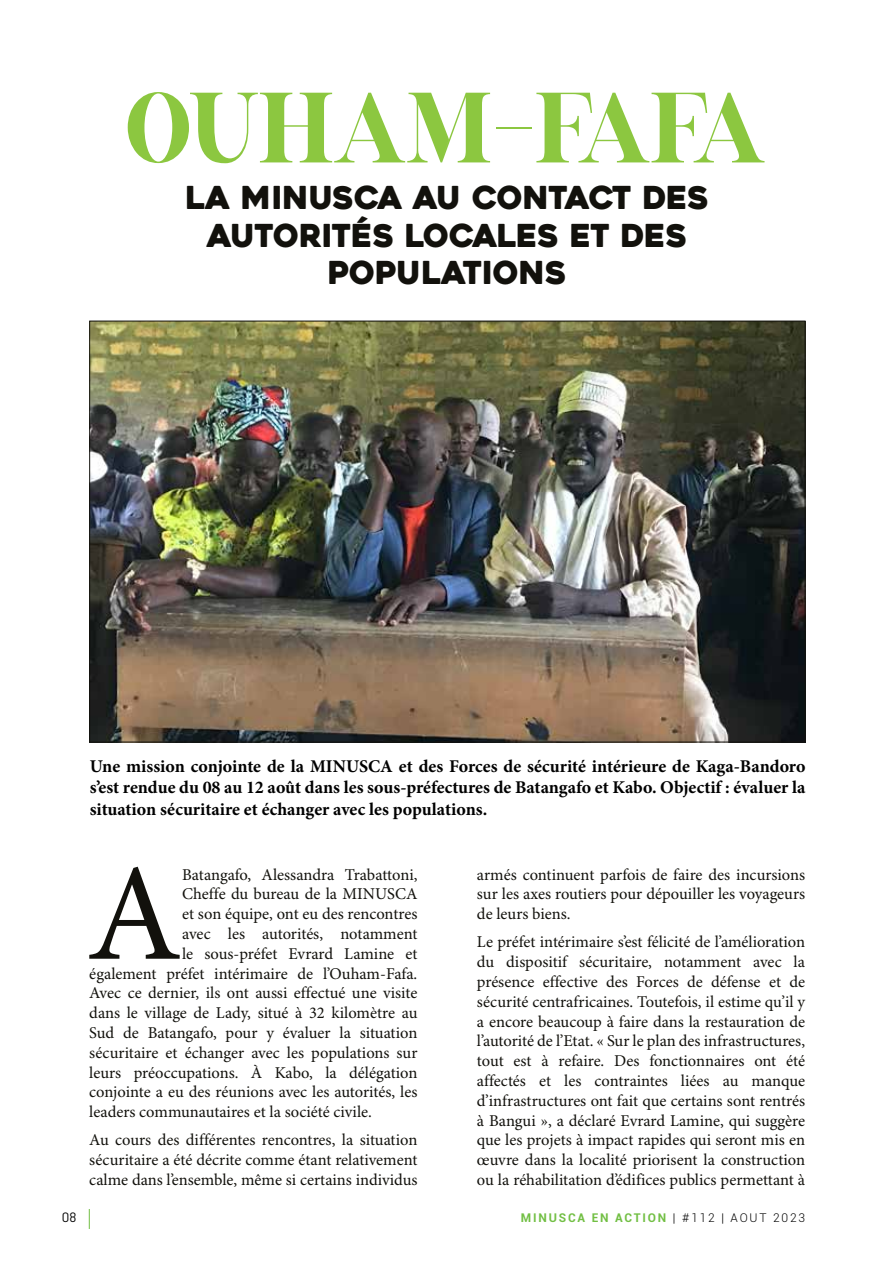
<style>
.page{position:relative;width:893px;height:1263px;background:#fff}
.page>*{position:absolute;margin:0;border:0;box-sizing:border-box;transform-origin:0 0}
.t1{font:138.3px "Minion Pro";color:#12110c}
.t2{font:90px "AL Nevrada Personal Use Only";color:#8cc740}
.t3{font:31.5px/37.8px "Heavitas";color:#12110c;text-align:center}
.t4{font:700 18px/21.3px "Mignon";color:#000;text-align:justify}
.t5{font:16.5px/19.8px "Minion Pro";color:#12110c;text-align:justify}
.t6{font:13.5px "Barlow";color:#000}
.t7{font:700 12px "Roboto";letter-spacing:.15em;color:#72bf44}
.s1{font-weight:300;color:#000}
</style>
<div class="page">
<svg style="left:89px;top:1209px;width:1px;height:20px"></svg>
<img style="left:91px;top:323px;width:712px;height:417px">
<h2 class="t2" style="left:128px;top:79px;width:640px">OUHAM-FAFA</h2>
<h3 class="t3" style="left:185px;top:179px;width:525px">LA MINUSCA AU CONTACT DES<br>AUTORITÉS LOCALES ET DES<br>POPULATIONS</h3>
<p class="t4" style="left:90px;top:756px;width:717px">Une mission conjointe de la MINUSCA et des Forces de sécurité intérieure de Kaga-Bandoro s’est rendue du 08 au 12 août dans les sous-préfectures de Batangafo et Kabo. Objectif : évaluer la situation sécuritaire et échanger avec les populations.</p>
<h1 class="t1" style="left:87px;top:832px;width:97px">A</h1>
<p class="t5" style="left:182px;top:865px;width:237px">Batangafo, Alessandra Trabattoni,</p>
<p class="t5" style="left:182px;top:885px;width:237px">Cheffe du bureau de la MINUSCA</p>
<p class="t5" style="left:182px;top:905px;width:237px">et son équipe, ont eu des rencontres</p>
<p class="t5" style="left:182px;top:924px;width:237px">avec les autorités, notamment</p>
<p class="t5" style="left:182px;top:944px;width:237px">le sous-préfet Evrard Lamine et</p>
<p class="t5" style="left:89px;top:964px;width:330px">également préfet intérimaire de l’Ouham-Fafa.</p>
<p class="t5" style="left:89px;top:984px;width:330px">Avec ce dernier, ils ont aussi effectué une visite</p>
<p class="t5" style="left:89px;top:1004px;width:330px">dans le village de Lady, situé à 32 kilomètre au</p>
<p class="t5" style="left:89px;top:1023px;width:330px">Sud de Batangafo, pour y évaluer la situation</p>
<p class="t5" style="left:89px;top:1043px;width:330px">sécuritaire et échanger avec les populations sur</p>
<p class="t5" style="left:89px;top:1063px;width:330px">leurs préoccupations. À Kabo, la délégation</p>
<p class="t5" style="left:89px;top:1083px;width:330px">conjointe a eu des réunions avec les autorités, les</p>
<p class="t5" style="left:89px;top:1103px;width:284px">leaders communautaires et la société civile.</p>
<p class="t5" style="left:89px;top:1131px;width:330px">Au cours des différentes rencontres, la situation sécuritaire a été décrite comme étant relativement calme dans l’ensemble, même si certains individus</p>
<p class="t5" style="left:477px;top:865px;width:330px">armés continuent parfois de faire des incursions sur les axes routiers pour dépouiller les voyageurs de leurs biens.</p>
<p class="t5" style="left:477px;top:933px;width:330px">Le préfet intérimaire s’est félicité de l’amélioration du dispositif sécuritaire, notamment avec la présence effective des Forces de défense et de sécurité centrafricaines. Toutefois, il estime qu’il y a encore beaucoup à faire dans la restauration de l’autorité de l’Etat. « Sur le plan des infrastructures, tout est à refaire. Des fonctionnaires ont été affectés et les contraintes liées au manque d’infrastructures ont fait que certains sont rentrés à Bangui », a déclaré Evrard Lamine, qui suggère que les projets à impact rapides qui seront mis en œuvre dans la localité priorisent la construction ou la réhabilitation d’édifices publics permettant à</p>
<p class="t6" style="left:62px;top:1209px;width:16px">08</p>
<p class="t7" style="left:521px;top:1209px;width:286px">MINUSCA EN ACTION <span class="s1">| #112 | AOUT 2023</span></p>
</div>
